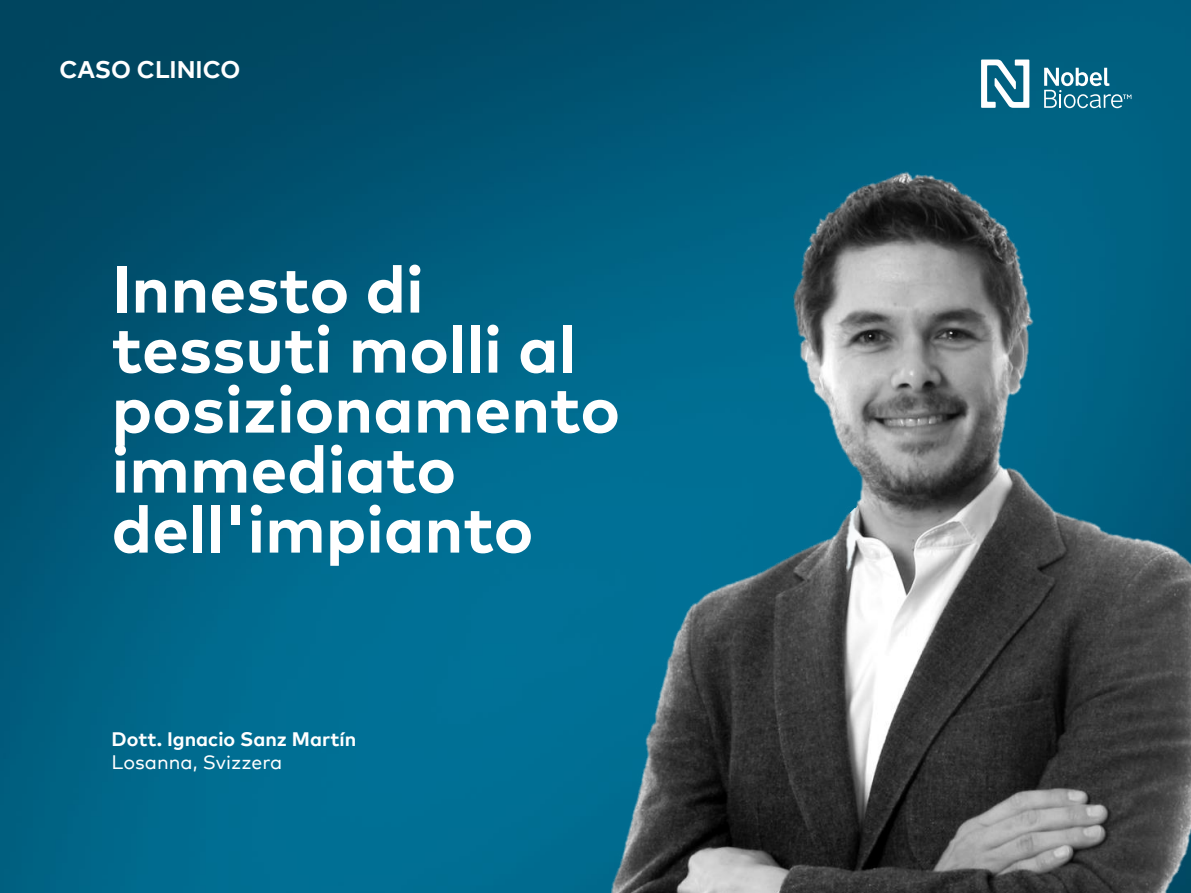
<style>
.page{position:relative;width:1191px;height:893px;background:#fff}
.page>*{position:absolute;margin:0;border:0;box-sizing:border-box;transform-origin:0 0}
.t1{font:700 66px/60px "Mark Pro";color:#fff}
.t2{font:700 24px "Mark Pro";color:#fff}
.t3{font:700 19.5px "Mark Pro";color:#fff}
.t4{font:19.5px "Mark Pro";color:#fff}
</style>
<div class="page">
<img style="left:0;top:0;width:1191px;height:893px">
<svg style="left:1044px;top:68px;width:87px;height:40px"></svg>
<svg style="left:981px;top:60px;width:48px;height:48px"></svg>
<img style="left:362px;top:166px;width:829px;height:727px">
<p class="t2" style="left:60px;top:52px;width:182px">CASO CLINICO</p>
<p class="t1" style="left:112px;top:254px;width:510px">Innesto di tessuti molli al posizionamento immediato dell'impianto</p>
<p class="t3" style="left:112px;top:724px;width:246px">Dott. Ignacio Sanz Martín</p>
<p class="t4" style="left:112px;top:748px;width:172px">Losanna, Svizzera</p>
</div>
